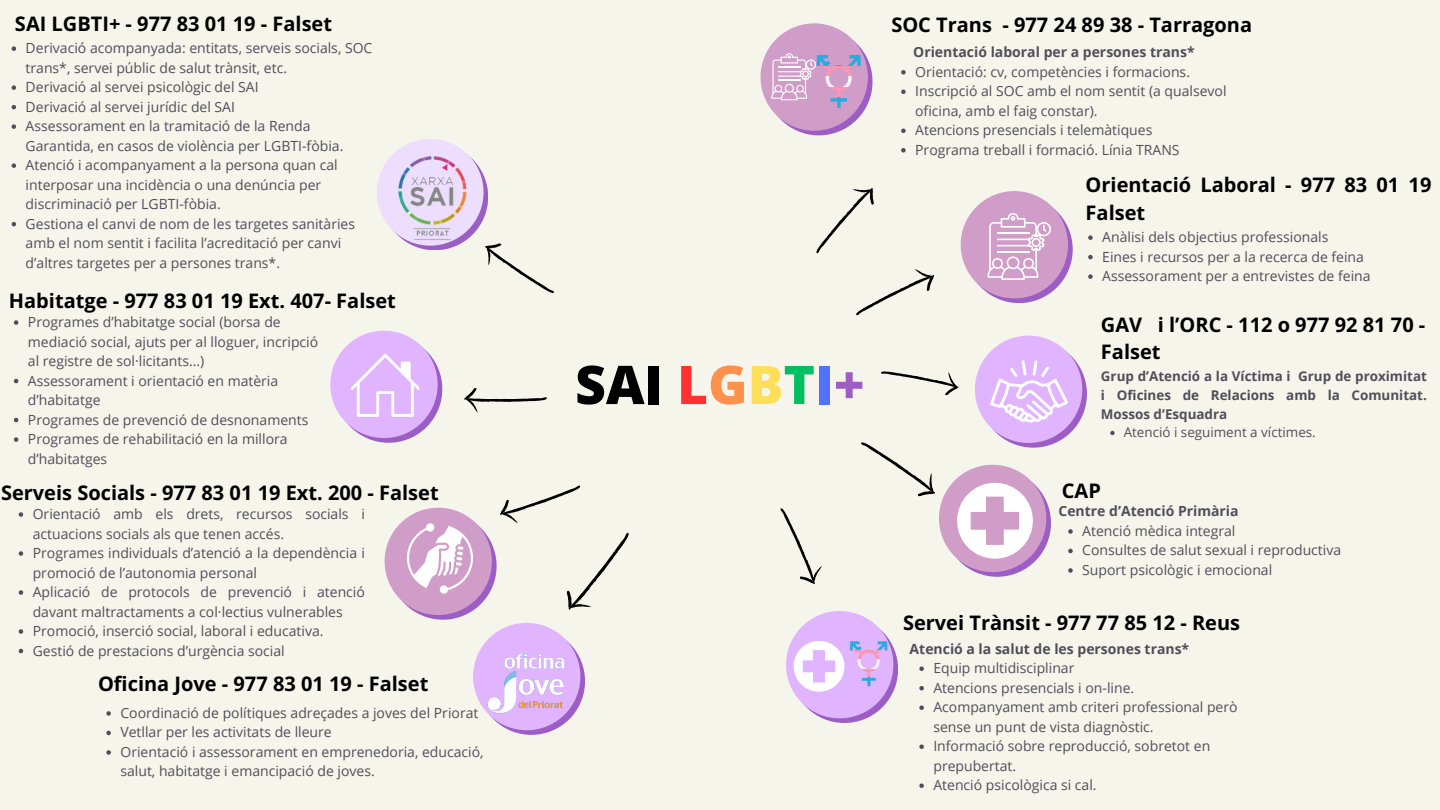
<style>
.page{position:relative;width:1440px;height:810px;background:#f5f5eb}
.page>*{position:absolute;margin:0;border:0;box-sizing:border-box;transform-origin:0 0}
.t1{font:800 53.3px "Open Sans";color:#000}
.t2{font:700 20px/27.8px "Open Sans";color:#000}
.t3{font:14px/19.5px "Open Sans";color:#4f4f59}
.t4{font:700 14px "Open Sans";color:#4f4f59}
.t5{font:700 13.4px/18.7px "Open Sans";color:#4f4f59;text-align:justify}
.t6{font:13.4px "Open Sans";color:#4f4f59}
.s1{color:#ff3131}
.s2{color:#ff914d}
.s3{color:#ffde59}
.s4{color:#00bf63}
.s5{color:#5271ff}
.s6{color:#9c5dc4}
</style>
<div class="page">
<svg style="left:961px;top:191px;width:111px;height:112px"></svg>
<svg style="left:330px;top:331px;width:112px;height:111px"></svg>
<svg style="left:505px;top:260px;width:49px;height:33px"></svg>
<svg style="left:780px;top:508px;width:42px;height:76px"></svg>
<svg style="left:385px;top:485px;width:244px;height:250px"></svg>
<svg style="left:816px;top:188px;width:58px;height:66px"></svg>
<svg style="left:856px;top:269px;width:78px;height:47px"></svg>
<svg style="left:464px;top:388px;width:83px;height:25px"></svg>
<img style="left:482px;top:636px;width:94px;height:95px">
<svg style="left:786px;top:611px;width:112px;height:112px"></svg>
<svg style="left:850px;top:641px;width:37px;height:10px"></svg>
<svg style="left:850px;top:651px;width:37px;height:8px"></svg>
<svg style="left:850px;top:668px;width:37px;height:9px"></svg>
<svg style="left:850px;top:659px;width:37px;height:9px"></svg>
<svg style="left:850px;top:677px;width:37px;height:9px"></svg>
<svg style="left:761px;top:23px;width:111px;height:112px"></svg>
<img style="left:377px;top:139px;width:128px;height:127px">
<svg style="left:12px;top:46px;width:4px;height:5px"></svg>
<svg style="left:12px;top:85px;width:4px;height:5px"></svg>
<svg style="left:12px;top:105px;width:4px;height:4px"></svg>
<svg style="left:12px;top:124px;width:4px;height:5px"></svg>
<svg style="left:12px;top:163px;width:4px;height:5px"></svg>
<svg style="left:12px;top:222px;width:4px;height:4px"></svg>
<svg style="left:1088px;top:235px;width:5px;height:5px"></svg>
<svg style="left:1088px;top:255px;width:5px;height:4px"></svg>
<svg style="left:1088px;top:274px;width:5px;height:5px"></svg>
<svg style="left:901px;top:70px;width:5px;height:5px"></svg>
<svg style="left:901px;top:90px;width:5px;height:4px"></svg>
<svg style="left:901px;top:129px;width:5px;height:4px"></svg>
<svg style="left:901px;top:148px;width:5px;height:5px"></svg>
<svg style="left:14px;top:320px;width:4px;height:5px"></svg>
<svg style="left:14px;top:379px;width:4px;height:4px"></svg>
<svg style="left:14px;top:418px;width:4px;height:4px"></svg>
<svg style="left:14px;top:437px;width:4px;height:5px"></svg>
<svg style="left:1110px;top:431px;width:5px;height:4px"></svg>
<svg style="left:919px;top:666px;width:5px;height:5px"></svg>
<svg style="left:919px;top:686px;width:5px;height:4px"></svg>
<svg style="left:919px;top:705px;width:5px;height:5px"></svg>
<svg style="left:919px;top:744px;width:5px;height:5px"></svg>
<svg style="left:919px;top:783px;width:5px;height:5px"></svg>
<svg style="left:861px;top:336px;width:226px;height:241px"></svg>
<svg style="left:106px;top:711px;width:5px;height:5px"></svg>
<svg style="left:106px;top:731px;width:5px;height:4px"></svg>
<svg style="left:106px;top:750px;width:5px;height:5px"></svg>
<svg style="left:19px;top:512px;width:4px;height:5px"></svg>
<svg style="left:19px;top:551px;width:4px;height:5px"></svg>
<svg style="left:19px;top:590px;width:4px;height:5px"></svg>
<svg style="left:19px;top:629px;width:4px;height:5px"></svg>
<svg style="left:19px;top:649px;width:4px;height:4px"></svg>
<p class="t2" style="left:15px;top:9px;width:319px">SAI LGBTI+ - 977 83 01 19 - Falset</p>
<p class="t3" style="left:26px;top:38px;width:348px">Derivació acompanyada: entitats, serveis socials, SOC trans*, servei públic de salut trànsit, etc.</p>
<p class="t3" style="left:26px;top:77px;width:235px">Derivació al servei psicològic del SAI</p>
<p class="t3" style="left:26px;top:96px;width:211px">Derivació al servei jurídic del SAI</p>
<p class="t3" style="left:26px;top:116px;width:319px">Assessorament en la tramitació de la Renda<br>Garantida, en casos de violència per LGBTI-fòbia.</p>
<h4 class="t3" style="left:26px;top:155px;width:314px">Atenció i acompanyament a la persona quan cal interposar una incidència o una denúncia per discriminació per LGBTI-fòbia.</h4>
<p class="t3" style="left:26px;top:213px;width:331px">Gestiona el canvi de nom de les targetes sanitàries amb el nom sentit i facilita l’acreditació per canvi d’altres targetes per a persones trans*.</p>
<p class="t2" style="left:9px;top:286px;width:388px">Habitatge - 977 83 01 19 Ext. 407- Falset</p>
<p class="t3" style="left:28px;top:312px;width:292px">Programes d’habitatge social (borsa de mediació social, ajuts per al lloguer, incripció al registre de sol·licitants...)</p>
<p class="t3" style="left:28px;top:370px;width:252px">Assessorament i orientació en matèria d’habitatge</p>
<p class="t3" style="left:28px;top:409px;width:282px">Programes de prevenció de desnonaments</p>
<p class="t3" style="left:28px;top:429px;width:261px">Programes de rehabilitació en la millora d’habitatges</p>
<p class="t2" style="left:1px;top:478px;width:439px">Serveis Socials - 977 83 01 19 Ext. 200 - Falset</p>
<p class="t3" style="left:33px;top:504px;width:334px">Orientació amb els drets, recursos socials i actuacions socials als que tenen accés.</p>
<h2 class="t3" style="left:33px;top:543px;width:334px">Programes individuals d’atenció a la dependència i promoció de l’autonomia personal</h2>
<h3 class="t3" style="left:33px;top:582px;width:334px">Aplicació de protocols de prevenció i atenció davant maltractaments a col·lectius vulnerables</h3>
<p class="t3" style="left:33px;top:621px;width:292px">Promoció, inserció social, laboral i educativa.</p>
<h4 class="t3" style="left:33px;top:640px;width:254px">Gestió de prestacions d’urgència social</h4>
<p class="t2" style="left:98px;top:669px;width:332px">Oficina Jove - 977 83 01 19 - Falset</p>
<p class="t3" style="left:120px;top:703px;width:360px">Coordinació de polítiques adreçades a joves del Priorat</p>
<p class="t3" style="left:120px;top:722px;width:213px">Vetllar per les activitats de lleure</p>
<p class="t3" style="left:120px;top:742px;width:365px">Orientació i assessorament en emprenedoria, educació, salut, habitatge i emancipació de joves.</p>
<h3 class="t1" style="left:575px;top:347px;width:291px">SAI <span class="s1">L</span><span class="s2">G</span><span class="s3">B</span><span class="s4">T</span><span class="s5">I</span><span class="s6">+</span></h3>
<p class="t2" style="left:891px;top:11px;width:362px">SOC Trans - 977 24 89 38 - Tarragona</p>
<p class="t4" style="left:913px;top:42px;width:283px">Orientació laboral per a persones trans*</p>
<p class="t3" style="left:915px;top:62px;width:276px">Orientació: cv, competències i formacions.</p>
<p class="t3" style="left:915px;top:81px;width:313px">Inscripció al SOC amb el nom sentit (a qualsevol oficina, amb el faig constar).</p>
<p class="t3" style="left:915px;top:120px;width:239px">Atencions presencials i telemàtiques</p>
<p class="t3" style="left:915px;top:140px;width:266px">Programa treball i formació. Línia TRANS</p>
<h2 class="t2" style="left:1086px;top:171px;width:347px">Orientació Laboral - 977 83 01 19<br>Falset</h2>
<p class="t3" style="left:1102px;top:227px;width:228px">Anàlisi dels objectius professionals</p>
<p class="t3" style="left:1102px;top:246px;width:263px">Eines i recursos per a la recerca de feina</p>
<p class="t3" style="left:1102px;top:266px;width:270px">Assessorament per a entrevistes de feina</p>
<p class="t2" style="left:1101px;top:310px;width:326px">GAV i l’ORC - 112 o 977 92 81 70 -<br>Falset</p>
<p class="t5" style="left:1101px;top:367px;width:328px">Grup d’Atenció a la Víctima i Grup de proximitat i Oficines de Relacions amb la Comunitat.<br>Mossos d’Esquadra</p>
<h3 class="t6" style="left:1124px;top:423px;width:194px">Atenció i seguiment a víctimes.</h3>
<p class="t2" style="left:1062px;top:476px;width:41px">CAP</p>
<p class="t4" style="left:1058px;top:502px;width:182px">Centre d’Atenció Primària</p>
<h1 class="t3" style="left:1082px;top:521px;width:155px">Atenció mèdica integral</h1>
<p class="t3" style="left:1082px;top:540px;width:260px">Consultes de salut sexual i reproductiva</p>
<h4 class="t3" style="left:1082px;top:560px;width:192px">Suport psicològic i emocional</h4>
<h3 class="t2" style="left:903px;top:608px;width:339px">Servei Trànsit - 977 77 85 12 - Reus</h3>
<p class="t4" style="left:910px;top:639px;width:281px">Atenció a la salut de les persones trans*</p>
<p class="t3" style="left:933px;top:658px;width:143px">Equip multidisciplinar</p>
<p class="t3" style="left:933px;top:678px;width:202px">Atencions presencials i on-line.</p>
<p class="t3" style="left:933px;top:697px;width:306px">Acompanyament amb criteri professional però sense un punt de vista diagnòstic.</p>
<p class="t3" style="left:933px;top:736px;width:278px">Informació sobre reproducció, sobretot en prepubertat.</p>
<p class="t3" style="left:933px;top:775px;width:165px">Atenció psicològica si cal.</p>
</div>
